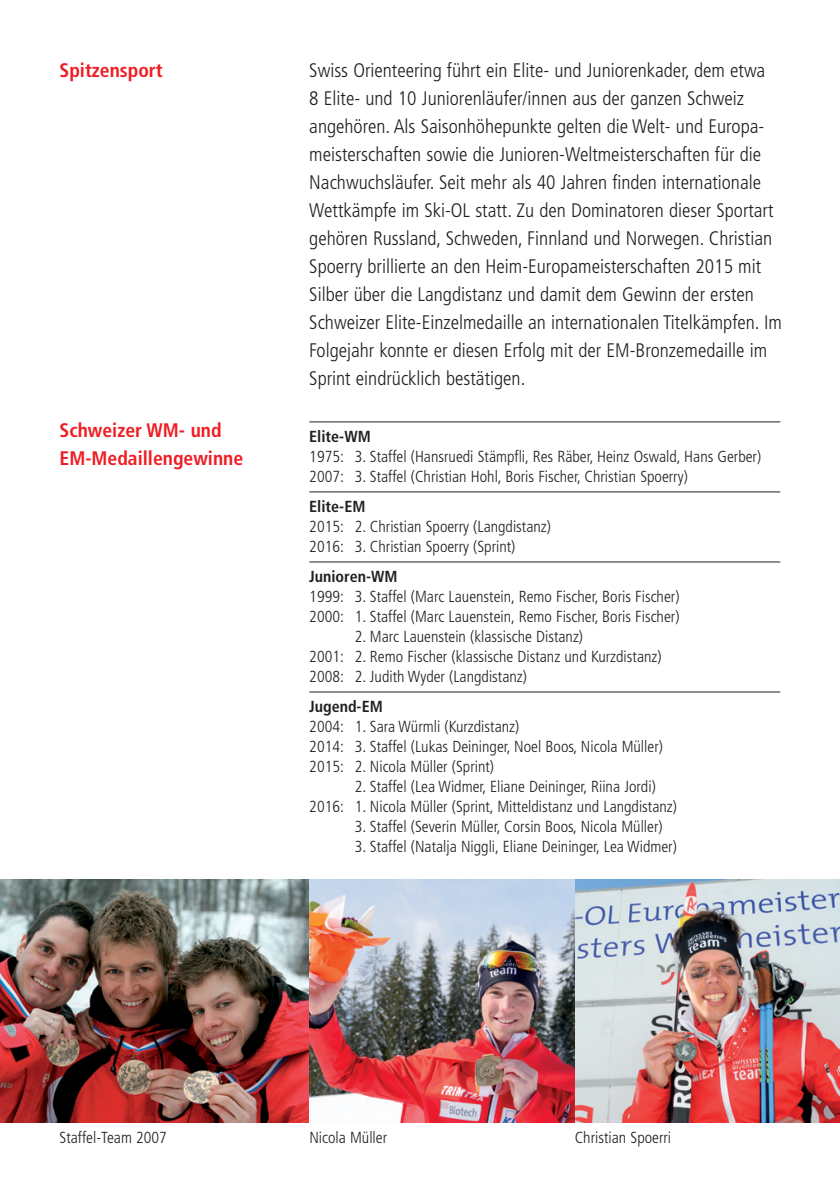
<style>
.page{position:relative;width:840px;height:1191px;background:#fff}
.page>*{position:absolute;margin:0;border:0;box-sizing:border-box;transform-origin:0 0}
.t1{font:300 condensed 19.6px/28px "Frutiger";color:#231f20}
.t2{font:700 condensed 19.6px/28px "Frutiger";color:#ee1d23}
.t3{font:300 condensed 16px/20px "Frutiger";color:#231f20}
.t4{font:700 condensed 16px "Frutiger";color:#231f20}
</style>
<div class="page">
<img style="left:0;top:879px;width:309px;height:244px">
<img style="left:574px;top:879px;width:265px;height:244px">
<img style="left:309px;top:879px;width:265px;height:244px">
<hr style="left:309px;top:421px;width:471px;height:1px;background:#231f20">
<hr style="left:309px;top:491px;width:471px;height:1px;background:#231f20">
<hr style="left:309px;top:561px;width:471px;height:1px;background:#231f20">
<hr style="left:309px;top:691px;width:471px;height:1px;background:#231f20">
<p class="t2" style="left:60px;top:56px;width:105px">Spitzensport</p>
<p class="t1" style="left:309px;top:57px;width:474px">Swiss Orienteering führt ein Elite- und Juniorenkader, dem etwa<br>8 Elite- und 10 Juniorenläufer/innen aus der ganzen Schweiz angehören. Als Saisonhöhepunkte gelten die Welt- und Europa&shy;meisterschaften sowie die Junioren-Weltmeisterschaften für die Nachwuchsläufer. Seit mehr als 40 Jahren finden internationale Wettkämpfe im Ski-OL statt. Zu den Dominatoren dieser Sportart gehören Russland, Schweden, Finnland und Norwegen. Christian Spoerry brillierte an den Heim-Europameisterschaften 2015 mit Silber über die Langdistanz und damit dem Gewinn der ersten Schweizer Elite-Einzelmedaille an internationalen Titelkämpfen. Im Folgejahr konnte er diesen Erfolg mit der EM-Bronzemedaille im Sprint eindrücklich bestätigen.</p>
<p class="t2" style="left:60px;top:416px;width:185px">Schweizer WM- und<br>EM-Medaillengewinne</p>
<p class="t4" style="left:309px;top:426px;width:63px">Elite-WM</p>
<p class="t3" style="left:309px;top:446px;width:453px">1975: 3. Staffel (Hansruedi Stämpfli, Res Räber, Heinz Oswald, Hans Gerber)<br>2007: 3. Staffel (Christian Hohl, Boris Fischer, Christian Spoerry)</p>
<p class="t4" style="left:309px;top:496px;width:58px">Elite-EM</p>
<p class="t3" style="left:309px;top:516px;width:243px">2015: 2. Christian Spoerry (Langdistanz)<br>2016: 3. Christian Spoerry (Sprint)</p>
<p class="t4" style="left:309px;top:566px;width:90px">Junioren-WM</p>
<p class="t3" style="left:309px;top:586px;width:371px">1999: 3. Staffel (Marc Lauenstein, Remo Fischer, Boris Fischer)<br>2000: 1. Staffel (Marc Lauenstein, Remo Fischer, Boris Fischer)</p>
<p class="t3" style="left:309px;top:626px;width:353px;text-indent:45px">2. Marc Lauenstein (klassische Distanz)<br>2001: 2. Remo Fischer (klassische Distanz und Kurzdistanz)<br>2008: 2. Judith Wyder (Langdistanz)</p>
<p class="t4" style="left:309px;top:696px;width:75px">Jugend-EM</p>
<p class="t3" style="left:309px;top:716px;width:355px">2004: 1. Sara Würmli (Kurzdistanz)<br>2014: 3. Staffel (Lukas Deininger, Noel Boos, Nicola Müller)<br>2015: 2. Nicola Müller (Sprint)</p>
<p class="t3" style="left:309px;top:776px;width:369px;text-indent:45px">2. Staffel (Lea Widmer, Eliane Deininger, Riina Jordi)<br>2016: 1. Nicola Müller (Sprint, Mitteldistanz und Langdistanz)</p>
<p class="t3" style="left:354px;top:816px;width:309px">3. Staffel (Severin Müller, Corsin Boos, Nicola Müller)</p>
<p class="t3" style="left:354px;top:836px;width:323px">3. Staffel (Natalja Niggli, Eliane Deininger, Lea Widmer)</p>
<p class="t3" style="left:60px;top:1127px;width:109px">Staffel-Team 2007</p>
<p class="t3" style="left:309px;top:1127px;width:79px">Nicola Müller</p>
<p class="t3" style="left:574px;top:1127px;width:98px">Christian Spoerri</p>
</div>
